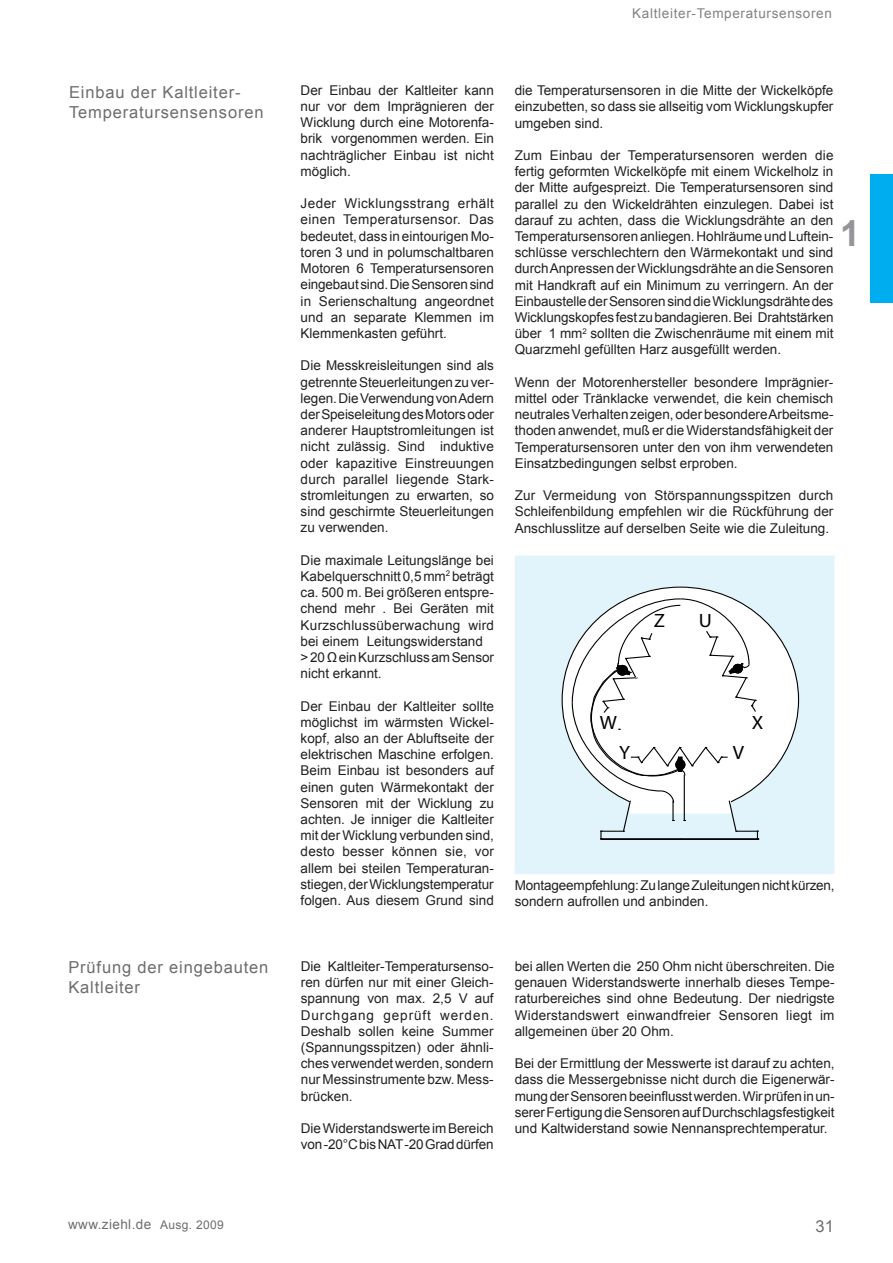
<style>
.page{position:relative;width:893px;height:1263px;background:#fff}
.page>*{position:absolute;margin:0;border:0;box-sizing:border-box;transform-origin:0 0}
.t1{font:700 36px "Arial";color:#939598}
.t2{font:19.35px "Myriad Pro";color:#000;scale:1.05 1}
.t3{font:16.5px/19.8px "Arial";letter-spacing:.05em;color:#6c6d70}
.t4{font:13.5px/16.2px "Arial";color:#231f20;text-align:justify}
.t5{font:13.5px "Arial";letter-spacing:.05em;color:#808285}
.t6{font:13.5px "Arial";letter-spacing:.03em;color:#6c6d70}
.s1{font-size:12px}
</style>
<div class="page">
<div style="left:870px;top:175px;width:23px;height:128px;background:#00aeef"></div>
<div style="left:515px;top:556px;width:319px;height:318px;background:#e1f4fc"></div>
<svg style="left:562px;top:587px;width:237px;height:199px"></svg>
<div style="left:679px;top:838px;width:80px;height:2px;border:1px solid #000"></div>
<div style="left:600px;top:838px;width:81px;height:2px;border:1px solid #000"></div>
<svg style="left:572px;top:598px;width:186px;height:241px"></svg>
<p class="t3" style="left:69px;top:83px;width:196px">Einbau der Kaltleiter-<br>Temperatursensensoren</p>
<p class="t3" style="left:68px;top:957px;width:201px">Prüfung der eingebauten<br>Kaltleiter</p>
<p class="t5" style="left:632px;top:5px;width:201px">Kaltleiter-Temperatursensoren</p>
<p class="t4" style="left:301px;top:82px;width:195px">Der Einbau der Kaltleiter kann nur vor dem Imprägnieren der Wicklung durch eine Motorenfa&shy;brik vorgenommen werden. Ein nachträglicher Einbau ist nicht möglich.</p>
<p class="t4" style="left:301px;top:196px;width:195px">Jeder Wicklungsstrang erhält einen Temperatursensor. Das bedeutet, dass in eintourigen Mo&shy;toren 3 und in polumschaltbaren Motoren 6 Temperatursensoren eingebaut sind. Die Sensoren sind in Serienschaltung angeordnet und an separate Klemmen im Klemmenkasten geführt.</p>
<p class="t4" style="left:301px;top:358px;width:195px">Die Messkreisleitungen sind als getrennte Steuerleitungen zu ver&shy;legen. Die Verwendung von Adern der Speiseleitung des Motors oder anderer Hauptstromleitungen ist nicht zulässig. Sind induktive oder kapazitive Einstreuungen durch parallel liegende Stark&shy;stromleitungen zu erwarten, so sind geschirmte Steuerleitungen zu verwenden.</p>
<p class="t4" style="left:301px;top:552px;width:195px;text-align:left">Die maximale Leitungslänge bei<br>Kabelquerschnitt 0,5 mm<sup>2</sup> beträgt ca. 500 m. Bei größeren entspre&shy;chend mehr . Bei Geräten mit<br>Kurzschlussüberwachung wird bei einem Leitungswiderstand &gt; 20 Ω ein Kurzschluss am Sensor nicht erkannt.</p>
<p class="t4" style="left:301px;top:698px;width:195px">Der Einbau der Kaltleiter sollte möglichst im wärmsten Wickel&shy;kopf, also an der Abluftseite der elektrischen Maschine erfolgen.<br>Beim Einbau ist besonders auf einen guten Wärmekontakt der Sensoren mit der Wicklung zu achten. Je inniger die Kaltleiter mit der Wicklung verbunden sind, desto besser können sie, vor allem bei steilen Temperaturan&shy;stiegen, der Wicklungstemperatur folgen. Aus diesem Grund sind</p>
<p class="t4" style="left:515px;top:82px;width:320px">die Temperatursensoren in die Mitte der Wickelköpfe einzubetten, so dass sie allseitig vom Wicklungskupfer umgeben sind.</p>
<p class="t4" style="left:515px;top:147px;width:320px">Zum Einbau der Temperatursensoren werden die fertig geformten Wickelköpfe mit einem Wickelholz in der Mitte aufgespreizt. Die Temperatursensoren sind parallel zu den Wickeldrähten einzulegen. Dabei ist darauf zu achten, dass die Wicklungsdrähte an den Temperatursensoren anliegen. Hohlräume und Luftein&shy;schlüsse verschlechtern den Wärmekontakt und sind durch Anpressen der Wicklungsdrähte an die Sensoren mit Handkraft auf ein Minimum zu verringern. An der Einbaustelle der Sensoren sind die Wicklungsdrähte des Wicklungskopfes fest zu bandagieren. Bei Drahtstärken über 1 mm<sup>2</sup> sollten die Zwischenräume mit einem mit Quarzmehl gefüllten Harz ausgefüllt werden.</p>
<p class="t4" style="left:515px;top:374px;width:320px">Wenn der Motorenhersteller besondere Imprägnier&shy;mittel oder Tränklacke verwendet, die kein chemisch neutrales Verhalten zeigen, oder besondere Arbeitsme&shy;thoden anwendet, muß er die Widerstandsfähigkeit der Temperatursensoren unter den von ihm verwendeten Einsatzbedingungen selbst erproben.</p>
<p class="t4" style="left:515px;top:487px;width:320px">Zur Vermeidung von Störspannungsspitzen durch Schleifenbildung empfehlen wir die Rückführung der Anschlusslitze auf derselben Seite wie die Zuleitung.</p>
<h1 class="t1" style="left:840px;top:209px;width:22px">1</h1>
<h2 class="t2" style="left:654px;top:609px;width:12px">Z</h2>
<h2 class="t2" style="left:699px;top:609px;width:14px">U</h2>
<h2 class="t2" style="left:600px;top:711px;width:18px">W</h2>
<h2 class="t2" style="left:619px;top:741px;width:12px">Y</h2>
<h2 class="t2" style="left:733px;top:741px;width:12px">V</h2>
<h2 class="t2" style="left:752px;top:711px;width:13px">X</h2>
<p class="t4" style="left:515px;top:877px;width:321px">Montageempfehlung: Zu lange Zuleitungen nicht kürzen, sondern aufrollen und anbinden.</p>
<p class="t4" style="left:301px;top:958px;width:194px">Die Kaltleiter-Temperatursenso&shy;ren dürfen nur mit einer Gleich&shy;spannung von max. 2,5 V auf Durchgang geprüft werden.<br>Deshalb sollen keine Summer (Spannungsspitzen) oder ähnli&shy;ches verwendet werden, sondern nur Messinstrumente bzw. Mess&shy;brücken.</p>
<p class="t4" style="left:301px;top:1120px;width:194px">Die Widerstandswerte im Bereich von -20°C bis NAT -20 Grad dürfen</p>
<p class="t4" style="left:515px;top:958px;width:321px">bei allen Werten die 250 Ohm nicht überschreiten. Die genauen Widerstandswerte innerhalb dieses Tempe&shy;raturbereiches sind ohne Bedeutung. Der niedrigste Widerstandswert einwandfreier Sensoren liegt im allgemeinen über 20 Ohm.</p>
<p class="t4" style="left:515px;top:1055px;width:321px">Bei der Ermittlung der Messwerte ist darauf zu achten, dass die Messergebnisse nicht durch die Eigenerwär&shy;mung der Sensoren beeinflusst werden. Wir prüfen in un&shy;serer Fertigung die Sensoren auf Durchschlagsfestigkeit und Kaltwiderstand sowie Nennansprechtemperatur.</p>
<p class="t6" style="left:68px;top:1215px;width:157px">www.ziehl.de <span class="s1">Ausg. 2009</span></p>
<p class="t3" style="left:815px;top:1217px;width:20px">31</p>
</div>
